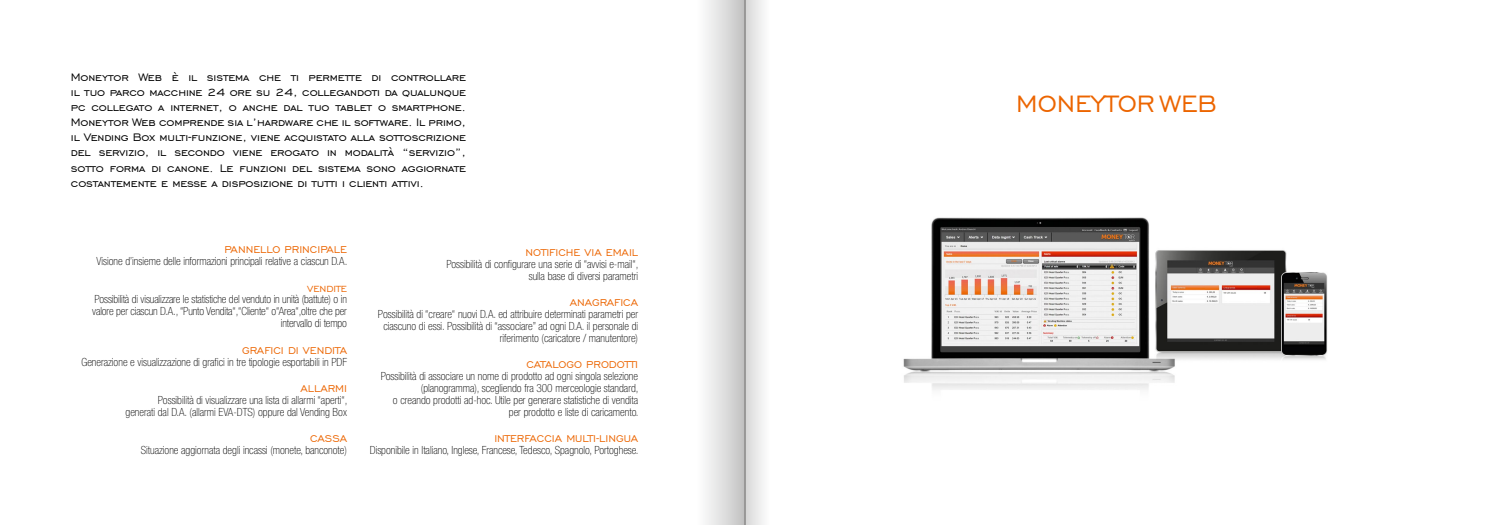
<style>
.page{position:relative;width:1489px;height:525px;background:#fff}
.page>*{position:absolute;margin:0;border:0;box-sizing:border-box;transform-origin:0 0}
.t1{font:30px "Engravers Gothic BT";color:#ec6500}
.t2{font:13.75px/15px "Engravers Gothic BT";letter-spacing:-.01em;color:#000;text-align:justify}
.t3{font:12.5px "Engravers Gothic BT";color:#ec6500}
.t4{font:100 condensed 11.25px/11.9px "Helvetica Neue LT Std";color:#000;text-align:right}
.t5{font:11.25px "Engravers Gothic BT";color:#ec6500}
</style>
<div class="page">
<img style="left:903px;top:217px;width:424px;height:173px">
<div style="left:697px;top:0;width:48px;height:524px;background:linear-gradient(to right,#fff,#c3c3c3)"></div>
<svg style="left:744px;top:0;width:19px;height:524px"></svg>
<p class="t2" style="left:71px;top:70px;width:397px">Moneytor Web è il sistema che ti permette di controllare il tuo parco macchine 24 ore su 24, collegandoti da qualunque pc collegato a internet, o anche dal tuo tablet o smartphone.<br>Moneytor Web comprende sia l’hardware che il software. Il primo, il Vending Box multi-funzione, viene acquistato alla sottoscrizione del servizio, il secondo viene erogato in modalità “servizio”, sotto forma di canone. Le funzioni del sistema sono aggiornate costantemente e messe a disposizione di tutti i clienti attivi.</p>
<p class="t3" style="left:224px;top:243px;width:124px">PANNELLO PRINCIPALE</p>
<p class="t4" style="left:96px;top:255px;width:252px">Visione d’insieme delle informazioni principali relative a ciascun D.A.</p>
<p class="t5" style="left:307px;top:282px;width:41px">VENDITE</p>
<p class="t4" style="left:92px;top:293px;width:256px">Possibilità di visualizzare le statistiche del venduto in unità (battute) o in valore per ciascun D.A., “Punto Vendita“,“Cliente“ o“Area“,oltre che per intervallo di tempo</p>
<p class="t3" style="left:242px;top:343px;width:106px">GRAFICI DI VENDITA</p>
<p class="t4" style="left:82px;top:355px;width:267px">Generazione e visualizzazione di grafici in tre tipologie esportabili in PDF</p>
<p class="t3" style="left:300px;top:381px;width:48px">ALLARMI</p>
<p class="t4" style="left:125px;top:393px;width:223px">Possibilità di visualizzare una lista di allarmi “aperti“, generati dal D.A. (allarmi EVA-DTS) oppure dal Vending Box</p>
<p class="t3" style="left:310px;top:431px;width:38px">CASSA</p>
<p class="t4" style="left:141px;top:444px;width:208px">Situazione aggiornata degli incassi (monete, banconote)</p>
<p class="t3" style="left:525px;top:245px;width:114px">NOTIFICHE VIA EMAIL</p>
<p class="t4" style="left:446px;top:258px;width:193px">Possibilità di configurare una serie di “avvisi e-mail“, sulla base di diversi parametri</p>
<p class="t3" style="left:570px;top:295px;width:70px">ANAGRAFICA</p>
<p class="t4" style="left:378px;top:308px;width:262px">Possibilità di “creare“ nuovi D.A. ed attribuire determinati parametri per ciascuno di essi. Possibilità di “associare” ad ogni D.A. il personale di riferimento (caricatore / manutentore)</p>
<p class="t3" style="left:526px;top:357px;width:113px">CATALOGO PRODOTTI</p>
<p class="t4" style="left:381px;top:370px;width:259px">Possibilità di associare un nome di prodotto ad ogni singola selezione (planogramma), scegliendo fra 300 merceologie standard,<br>o creando prodotti ad-hoc. Utile per generare statistiche di vendita per prodotto e liste di caricamento.</p>
<p class="t3" style="left:494px;top:431px;width:145px">INTERFACCIA MULTI-LINGUA</p>
<p class="t4" style="left:370px;top:444px;width:270px">Disponibile in Italiano, Inglese, Francese, Tedesco, Spagnolo, Portoghese.</p>
<h1 class="t1" style="left:1016px;top:87px;width:202px">MONEYTOR WEB</h1>
</div>
